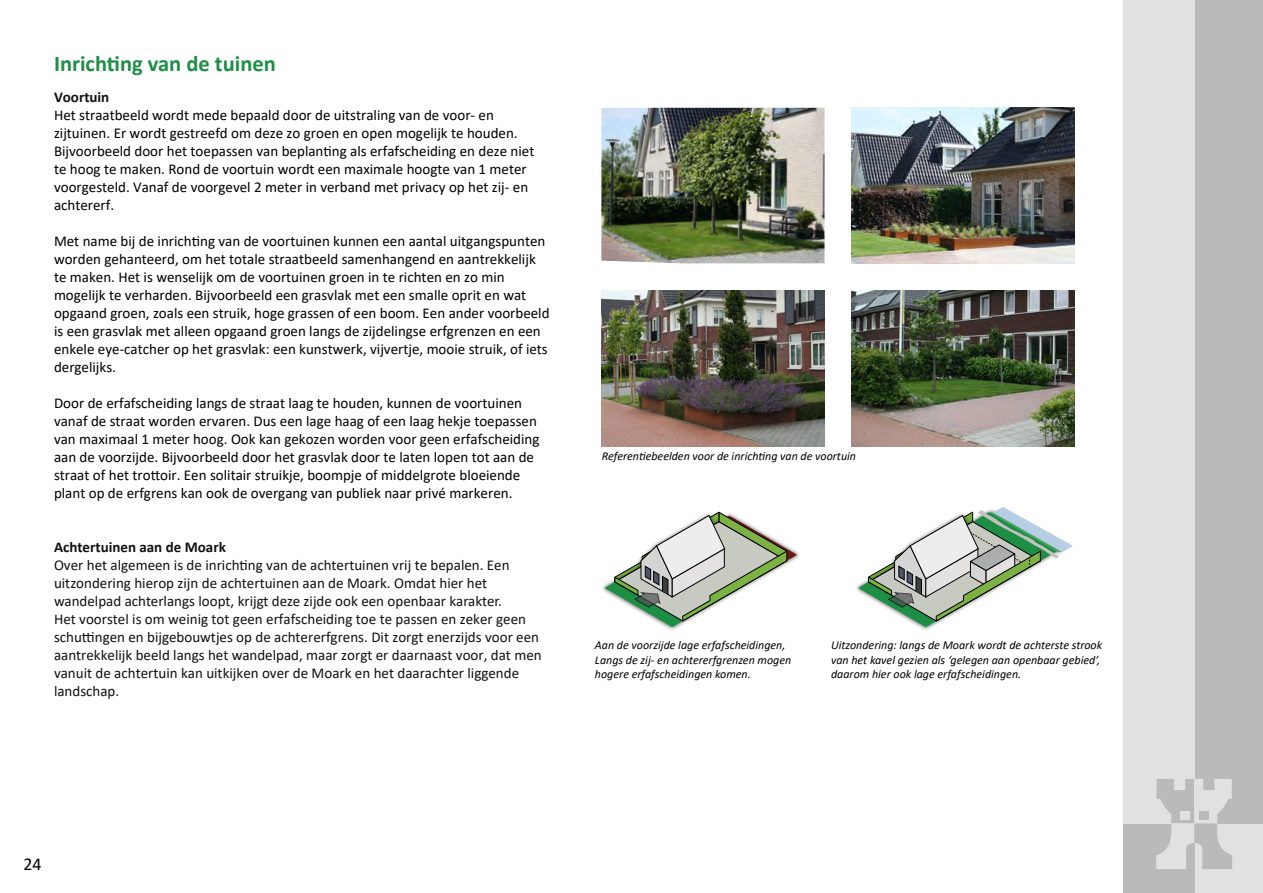
<style>
.page{position:relative;width:1263px;height:893px;background:#fff}
.page>*{position:absolute;margin:0;border:0;box-sizing:border-box;transform-origin:0 0}
.t1{font:700 22.5px "Calibri";color:#1d8f45}
.t2{font:18px "Calibri";color:#000}
.t3{font:15px/18px "Calibri";color:#000}
.t4{font:15px/18px "Calibri";color:#111}
.t5{font:700 15px "Calibri";color:#111}
.t6{font:italic 12px/14.4px "Calibri";color:#000101}
.s1{color:#fff}
</style>
<div class="page">
<div style="left:1194px;top:823px;width:69px;height:70px;background:#e0e2e2"></div>
<div style="left:1194px;top:0;width:69px;height:823px;background:#b9bbbb"></div>
<div style="left:1123px;top:823px;width:71px;height:70px;background:#b9bbbb"></div>
<div style="left:1123px;top:0;width:71px;height:823px;background:#e0e2e2"></div>
<svg style="left:1156px;top:779px;width:76px;height:90px"></svg>
<div style="left:1199px;top:812px;width:9px;height:8px;background:#b9bbbb"></div>
<img style="left:852px;top:291px;width:223px;height:155px">
<img style="left:601px;top:108px;width:223px;height:155px">
<img style="left:601px;top:291px;width:223px;height:155px">
<img style="left:852px;top:108px;width:223px;height:155px">
<svg style="left:604px;top:511px;width:193px;height:116px"></svg>
<svg style="left:858px;top:507px;width:215px;height:120px"></svg>
<h1 class="t1" style="left:54px;top:47px;width:223px">Inrichting van de tuinen</h1>
<p class="t5" style="left:54px;top:86px;width:57px">Voortuin</p>
<p class="t3" style="left:54px;top:105px;width:482px">Het straatbeeld wordt mede bepaald door de uitstraling van de voor- en zijtuinen. Er wordt gestreefd om deze zo groen en open mogelijk te houden.<br>Bijvoorbeeld door het toepassen van beplanting als erfafscheiding en deze niet te hoog te maken. Rond de voortuin wordt een maximale hoogte van 1 meter voorgesteld. Vanaf de voorgevel 2 meter in verband met privacy op het zij- en achtererf.</p>
<p class="t3" style="left:54px;top:231px;width:497px">Met name bij de inrichting van de voortuinen kunnen een aantal uitgangspunten worden gehanteerd, om het totale straatbeeld samenhangend en aantrekkelijk te maken. Het is wenselijk om de voortuinen groen in te richten en zo min mogelijk te verharden. Bijvoorbeeld een grasvlak met een smalle oprit en wat opgaand groen, zoals een struik, hoge grassen of een boom. Een ander voorbeeld is een grasvlak met alleen opgaand groen langs de zijdelingse erfgrenzen en een enkele eye-catcher op het grasvlak: een kunstwerk, vijvertje, mooie struik, of iets dergelijks.</p>
<p class="t3" style="left:54px;top:393px;width:487px">Door de erfafscheiding langs de straat laag te houden, kunnen de voortuinen vanaf de straat worden ervaren. Dus een lage haag of een laag hekje toepassen van maximaal 1 meter hoog. Ook kan gekozen worden voor geen erfafscheiding aan de voorzijde. Bijvoorbeeld door het grasvlak door te laten lopen tot aan de straat of het trottoir. Een solitair struikje, boompje of middelgrote bloeiende plant op de erfgrens kan ook de overgang van publiek naar privé markeren.</p>
<p class="t5" style="left:54px;top:536px;width:173px">Achtertuinen aan de Moark</p>
<p class="t4" style="left:54px;top:555px;width:489px">Over het algemeen is de inrichting van de achtertuinen vrij te bepalen. Een uitzondering hierop zijn de achtertuinen aan de Moark. Omdat hier het wandelpad achterlangs loopt, krijgt deze zijde ook een openbaar karakter.<br>Het voorstel is om weinig tot geen erfafscheiding toe te passen en zeker geen schuttingen en bijgebouwtjes op de achtererfgrens. Dit zorgt enerzijds voor een aantrekkelijk beeld langs het wandelpad, maar zorgt er daarnaast voor, dat men vanuit de achtertuin kan uitkijken over de Moark en het daarachter liggende landschap <span class="s1">V</span>.</p>
<p class="t6" style="left:602px;top:448px;width:256px">Referentiebeelden voor de inrichting van de voortuin</p>
<p class="t6" style="left:595px;top:638px;width:198px">Aan de voorzijde lage erfafscheidingen,<br>Langs de zij- en achtererfgrenzen mogen hogere erfafscheidingen komen.</p>
<p class="t6" style="left:831px;top:638px;width:273px">Uitzondering: langs de Moark wordt de achterste strook van het kavel gezien als ‘gelegen aan openbaar gebied,‘ daarom hier ook lage erfafscheidingen.</p>
<p class="t2" style="left:23px;top:852px;width:20px">24</p>
</div>
